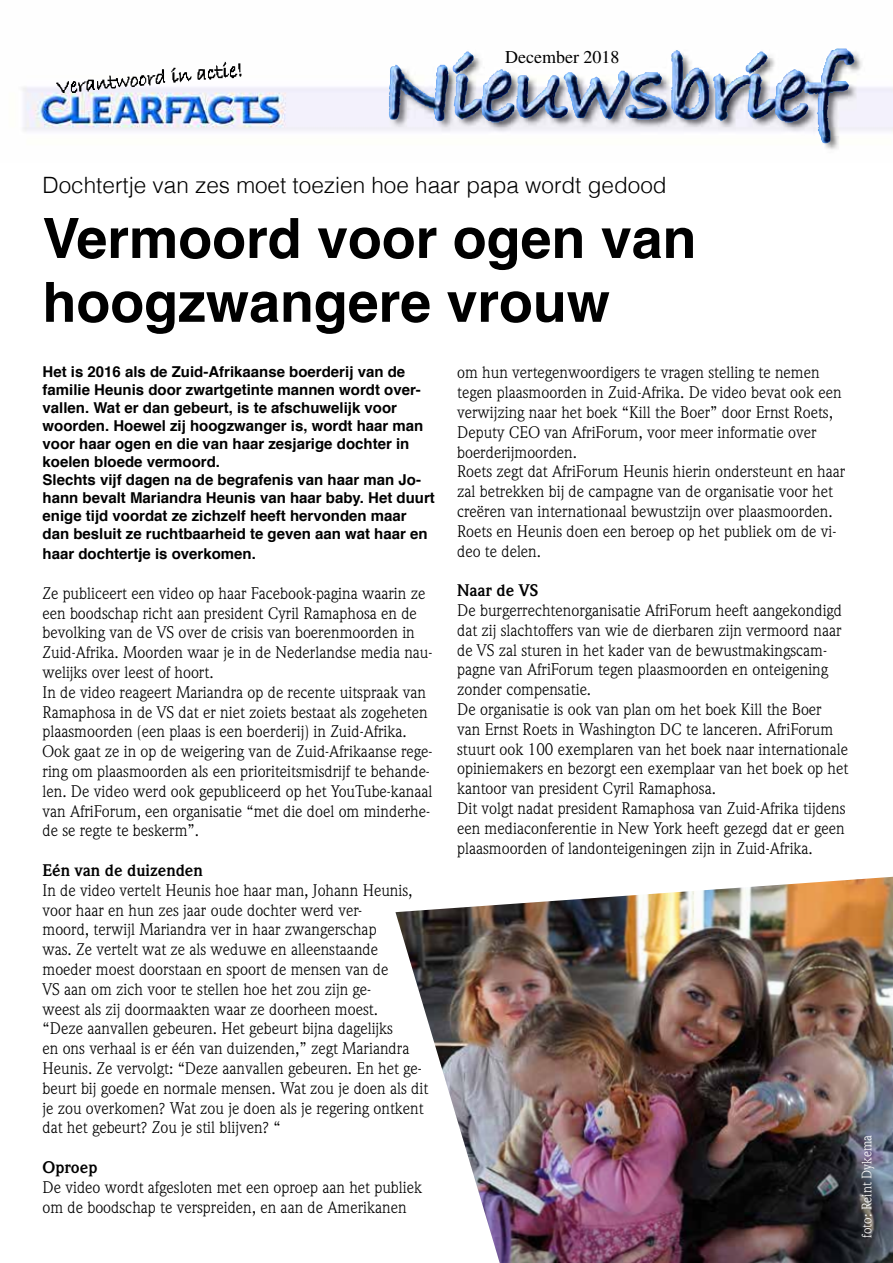
<style>
.page{position:relative;width:893px;height:1263px;background:#fff}
.page>*{position:absolute;margin:0;border:0;box-sizing:border-box;transform-origin:0 0}
.t1{font:700 55.5px/63.8px "Helvetica";color:#000}
.t2{font:300 22.5px "Helvetica";color:#000}
.t3{font:18px "Times";color:#000}
.t4{font:16.5px/19.8px "Weidemann";color:#000}
.t5{font:700 16.5px "Weidemann";color:#000}
.t6{font:700 15px/18px "Helvetica";color:#000}
.t7{font:13.5px "Weidemann";color:#fff}
</style>
<div class="page">
<img style="left:23px;top:48px;width:870px;height:102px">
<img style="left:713px;top:49px;width:131px;height:72px">
<img style="left:156px;top:62px;width:84px;height:22px">
<img style="left:395px;top:877px;width:498px;height:386px">
<p class="t3" style="left:505px;top:47px;width:116px">December 2018</p>
<h2 class="t2" style="left:43px;top:165px;width:626px">Dochtertje van zes moet toezien hoe haar papa wordt gedood</h2>
<h1 class="t1" style="left:43px;top:210px;width:655px">Vermoord voor ogen van hoogzwangere vrouw</h1>
<p class="t6" style="left:43px;top:364px;width:394px">Het is 2016 als de Zuid-Afrikaanse boerderij van de familie Heunis door zwartgetinte mannen wordt over&shy;vallen. Wat er dan gebeurt, is te afschuwelijk voor woorden. Hoewel zij hoogzwanger is, wordt haar man voor haar ogen en die van haar zesjarige dochter in koelen bloede vermoord.<br>Slechts vijf dagen na de begrafenis van haar man Jo&shy;hann bevalt Mariandra Heunis van haar baby. Het duurt enige tijd voordat ze zichzelf heeft hervonden maar dan besluit ze ruchtbaarheid te geven aan wat haar en</p>
<p class="t6" style="left:43px;top:546px;width:215px">haar dochtertje is overkomen.</p>
<p class="t4" style="left:43px;top:583px;width:391px">Ze publiceert een video op haar Facebook-pagina waarin ze een boodschap richt aan president Cyril Ramaphosa en de bevolking van de VS over de crisis van boerenmoorden in Zuid-Afrika. Moorden waar je in de Nederlandse media nau&shy;welijks over leest of hoort.<br>In de video reageert Mariandra op de recente uitspraak van Ramaphosa in de VS dat er niet zoiets bestaat als zogeheten plaasmoorden (een plaas is een boerderij) in Zuid-Afrika.<br>Ook gaat ze in op de weigering van de Zuid-Afrikaanse rege&shy;ring om plaasmoorden als een prioriteitsmisdrijf te behande&shy;len. De video werd ook gepubliceerd op het YouTube-kanaal van AfriForum, een organisatie “met die doel om minderhe&shy;de se regte te beskerm”.</p>
<p class="t5" style="left:43px;top:860px;width:162px">Eén van de duizenden</p>
<p class="t4" style="left:43px;top:880px;width:387px">In de video vertelt Heunis hoe haar man, Johann Heunis, voor haar en hun zes jaar oude dochter werd ver-<br>moord, terwijl Mariandra ver in haar zwangerschap<br>was. Ze vertelt wat ze als weduwe en alleenstaande moeder moest doorstaan en spoort de mensen van de<br>VS aan om zich voor te stellen hoe het zou zijn ge-<br>weest als zij doormaakten waar ze doorheen moest.<br>“Deze aanvallen gebeuren. Het gebeurt bijna dagelijks<br>en ons verhaal is er één van duizenden,” zegt Mariandra Heunis. Ze vervolgt: “Deze aanvallen gebeuren. En het ge&shy;beurt bij goede en normale mensen. Wat zou je doen als dit je zou overkomen? Wat zou je doen als je regering ontkent dat het gebeurt? Zou je stil blijven? “</p>
<p class="t5" style="left:43px;top:1157px;width:57px">Oproep</p>
<p class="t4" style="left:43px;top:1177px;width:381px">De video wordt afgesloten met een oproep aan het publiek om de boodschap te verspreiden, en aan de Amerikanen</p>
<p class="t4" style="left:457px;top:363px;width:390px">om hun vertegenwoordigers te vragen stelling te nemen tegen plaasmoorden in Zuid-Afrika. De video bevat ook een verwijzing naar het boek “Kill the Boer” door Ernst Roets, Deputy CEO van AfriForum, voor meer informatie over boerderijmoorden.<br>Roets zegt dat AfriForum Heunis hierin ondersteunt en haar zal betrekken bij de campagne van de organisatie voor het creëren van internationaal bewustzijn over plaasmoorden.<br>Roets en Heunis doen een beroep op het publiek om de vi&shy;deo te delen.</p>
<p class="t5" style="left:457px;top:581px;width:82px">Naar de VS</p>
<p class="t4" style="left:457px;top:600px;width:393px">De burgerrechtenorganisatie AfriForum heeft aangekondigd dat zij slachtoffers van wie de dierbaren zijn vermoord naar de VS zal sturen in het kader van de bewustmakingscam&shy;pagne van AfriForum tegen plaasmoorden en onteigening zonder compensatie.<br>De organisatie is ook van plan om het boek Kill the Boer van Ernst Roets in Washington DC te lanceren. AfriForum stuurt ook 100 exemplaren van het boek naar internationale opiniemakers en bezorgt een exemplaar van het boek op het kantoor van president Cyril Ramaphosa.<br>Dit volgt nadat president Ramaphosa van Zuid-Afrika tijdens een mediaconferentie in New York heeft gezegd dat er geen plaasmoorden of landonteigeningen zijn in Zuid-Afrika.</p>
<p class="t7" style="left:859px;top:1237px;width:104px;rotate:-90deg">foto: Reint Dykema</p>
</div>
